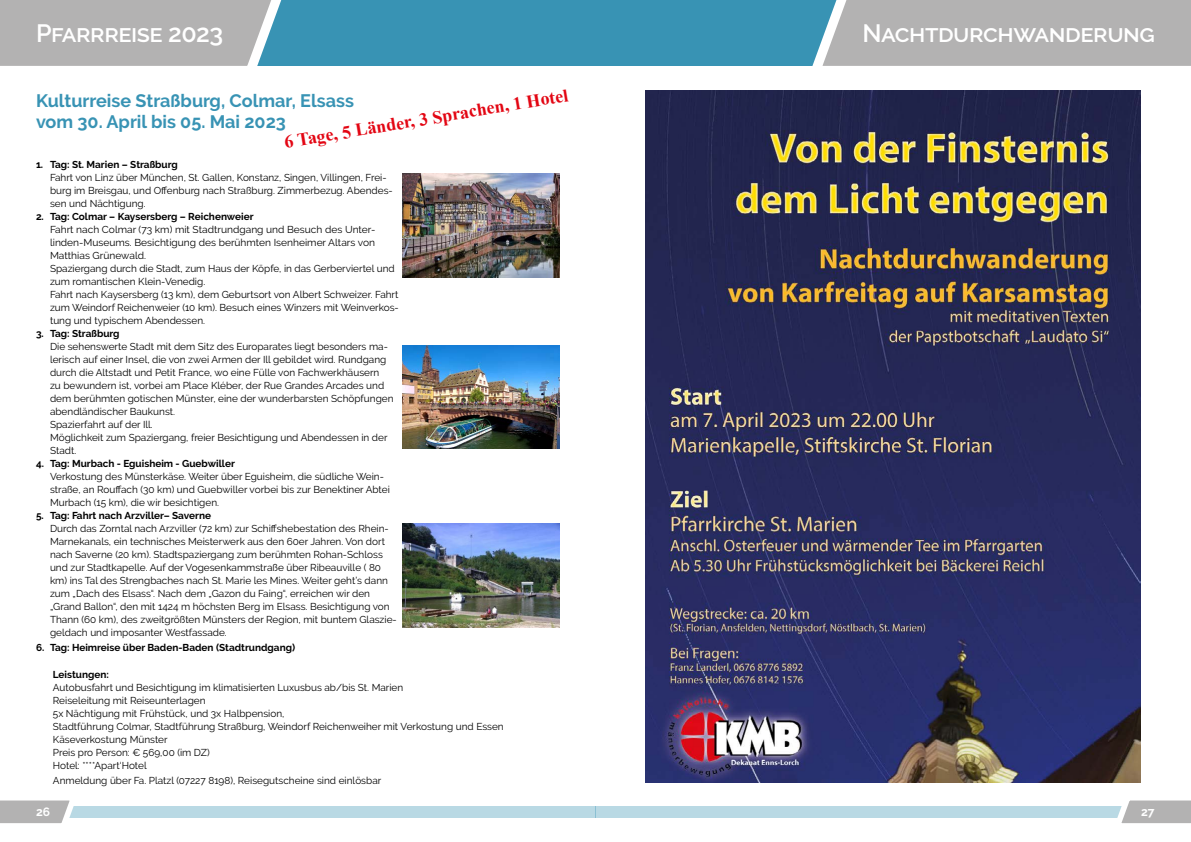
<style>
.page{position:relative;width:1191px;height:842px;background:#fff}
.page>*{position:absolute;margin:0;border:0;box-sizing:border-box;transform-origin:0 0}
.t1{font:600 25px "Raleway";letter-spacing:-.02em;color:#fff}
.t2{font:700 18px/21.6px "Raleway";color:#3893b4}
.t3{font:700 18px "Times New Roman";color:#e30613}
.t4{font:700 12px "Raleway";color:#fff}
.t5{font:10px/13px "Raleway";color:#000}
.t6{font:700 10px "Raleway";color:#000}
</style>
<div class="page">
<div style="left:595px;top:806px;width:596px;height:11px;background:#b9d9e4"></div>
<div style="left:0;top:806px;width:595px;height:11px;background:#b9d9e4"></div>
<svg style="left:1109px;top:800px;width:82px;height:24px"></svg>
<svg style="left:0;top:800px;width:82px;height:24px"></svg>
<div style="left:0;top:0;width:595px;height:66px;background:#3893b4"></div>
<svg style="left:0;top:0;width:282px;height:66px;background:#b0b3b4"></svg>
<div style="left:595px;top:0;width:568px;height:66px;background:#3893b4"></div>
<div style="left:812px;top:0;width:379px;height:66px;background:#b3b2b2"></div>
<img style="left:646px;top:91px;width:494px;height:691px">
<img style="left:403px;top:523px;width:156px;height:104px">
<img style="left:403px;top:345px;width:156px;height:103px">
<img style="left:403px;top:174px;width:156px;height:103px">
<h1 class="t1" style="left:36px;top:19px;width:189px">Pfarrreise 2023</h1>
<h1 class="t1" style="left:862px;top:19px;width:294px">Nachtdurchwanderung</h1>
<h2 class="t3" style="left:282px;top:131px;width:289px;rotate:-10deg">6 Tage, 5 Länder, 3 Sprachen, 1 Hotel</h2>
<h2 class="t2" style="left:36px;top:90px;width:319px">Kulturreise Straßburg, Colmar, Elsass vom 30. April bis 05. Mai 2023</h2>
<p class="t6" style="left:36px;top:159px;width:143px">1. Tag: St. Marien – Straßburg</p>
<p class="t5" style="left:50px;top:171px;width:344px">Fahrt von Linz über München, St. Gallen, Konstanz, Singen, Villingen, Frei&shy;burg im Breisgau, und Offenburg nach Straßburg. Zimmerbezug. Abendes&shy;sen und Nächtigung.</p>
<p class="t6" style="left:36px;top:211px;width:219px">2. Tag: Colmar – Kaysersberg – Reichenweier</p>
<p class="t5" style="left:50px;top:223px;width:350px">Fahrt nach Colmar (73 km) mit Stadtrundgang und Besuch des Unter&shy;linden-Museums. Besichtigung des berühmten Isenheimer Altars von Matthias Grünewald.<br>Spaziergang durch die Stadt, zum Haus der Köpfe, in das Gerberviertel und zum romantischen Klein-Venedig.<br>Fahrt nach Kaysersberg (13 km), dem Geburtsort von Albert Schweizer. Fahrt zum Weindorf Reichenweier (10 km). Besuch eines Winzers mit Weinverkos&shy;tung und typischem Abendessen.</p>
<p class="t6" style="left:36px;top:328px;width:85px">3. Tag: Straßburg</p>
<p class="t5" style="left:50px;top:340px;width:345px">Die sehenswerte Stadt mit dem Sitz des Europarates liegt besonders ma&shy;lerisch auf einer Insel, die von zwei Armen der Ill gebildet wird. Rundgang durch die Altstadt und Petit France, wo eine Fülle von Fachwerkhäusern<br>zu bewundern ist, vorbei am Place Kléber, der Rue Grandes Arcades und dem berühmten gotischen Münster, eine der wunderbarsten Schöpfungen abendländischer Baukunst.<br>Spazierfahrt auf der Ill.<br>Möglichkeit zum Spaziergang, freier Besichtigung und Abendessen in der Stadt.</p>
<p class="t6" style="left:36px;top:458px;width:200px">4. Tag: Murbach - Eguisheim - Guebwiller</p>
<p class="t5" style="left:50px;top:470px;width:341px">Verkostung des Münsterkäse. Weiter über Eguisheim, die südliche Wein&shy;straße, an Rouffach (30 km) und Guebwiller vorbei bis zur Benektiner Abtei<br>Murbach (15 km), die wir besichtigen.</p>
<p class="t6" style="left:36px;top:510px;width:177px">5. Tag: Fahrt nach Arzviller– Saverne</p>
<p class="t5" style="left:50px;top:522px;width:348px">Durch das Zorntal nach Arzviller (72 km) zur Schiffshebestation des Rhein-Marnekanals, ein technisches Meisterwerk aus den 60er Jahren. Von dort nach Saverne (20 km). Stadtspaziergang zum berühmten Rohan-Schloss und zur Stadtkapelle. Auf der Vogesenkammstraße über Ribeauville ( 80 km) ins Tal des Strengbaches nach St. Marie les Mines. Weiter geht’s dann zum „Dach des Elsass“. Nach dem „Gazon du Faing“, erreichen wir den „Grand Ballon“, den mit 1424 m höchsten Berg im Elsass. Besichtigung von Thann (60 km), des zweitgrößten Münsters der Region, mit buntem Glaszie&shy;geldach und imposanter Westfassade.</p>
<p class="t6" style="left:36px;top:642px;width:261px">6. Tag: Heimreise über Baden-Baden (Stadtrundgang)</p>
<p class="t6" style="left:53px;top:669px;width:58px">Leistungen:</p>
<p class="t5" style="left:53px;top:681px;width:452px">Autobusfahrt und Besichtigung im klimatisierten Luxusbus ab/bis St. Marien<br>Reiseleitung mit Reiseunterlagen<br>5x Nächtigung mit Frühstück, und 3x Halbpension,<br>Stadtführung Colmar, Stadtführung Straßburg, Weindorf Reichenweiher mit Verkostung und Essen Käseverkostung Münster<br>Preis pro Person: € 569,00 (im DZ)<br>Hotel: ****Apart‘Hotel</p>
<p class="t5" style="left:53px;top:774px;width:330px">Anmeldung über Fa. Platzl (07227 8198), Reisegutscheine sind einlösbar</p>
<p class="t4" style="left:36px;top:805px;width:16px">26</p>
<p class="t4" style="left:1141px;top:805px;width:15px">27</p>
</div>
